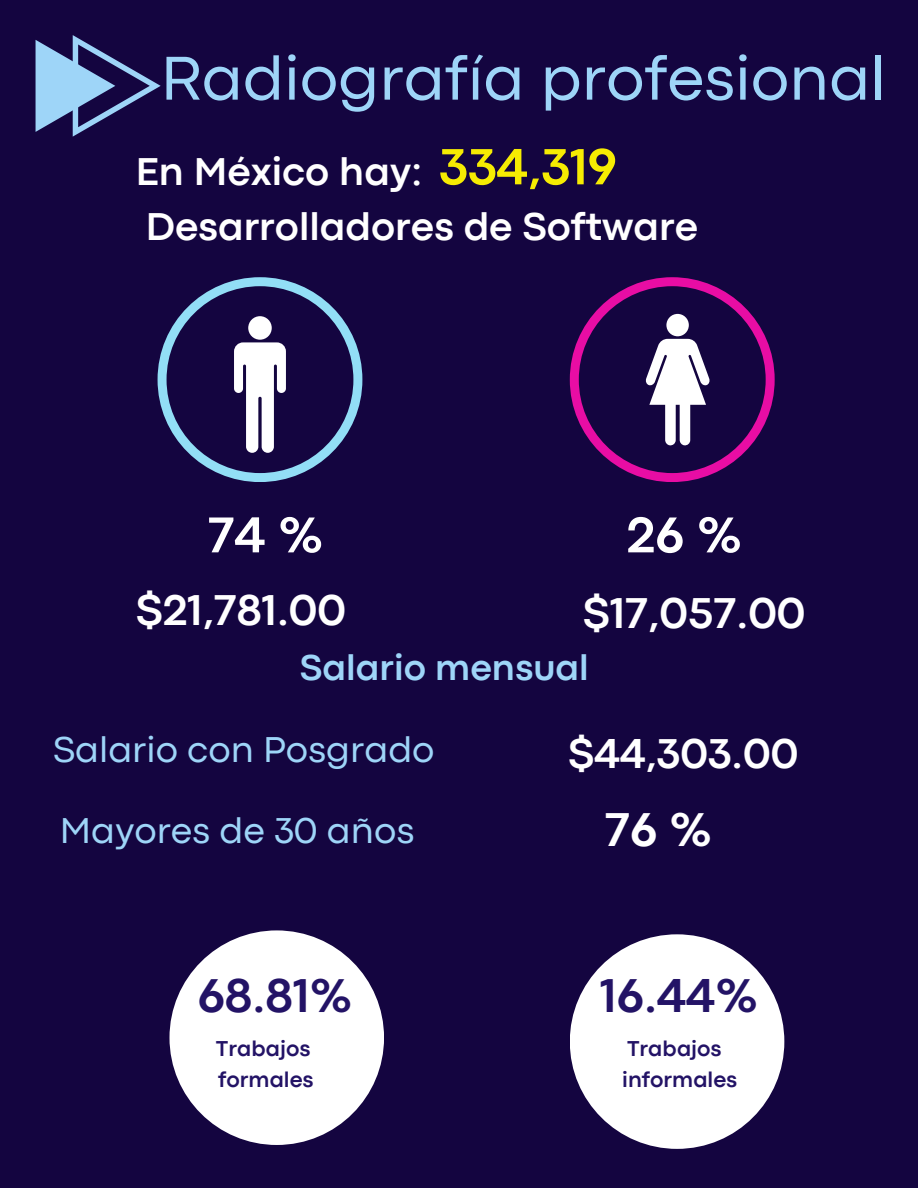
<style>
.page{position:relative;width:918px;height:1188px;background:#140540}
.page>*{position:absolute;margin:0;border:0;box-sizing:border-box;transform-origin:0 0}
.t1{font:64.5px "Codec Pro";color:#9ed5f8}
.t2{font:700 53.1px "Codec Pro";color:#f6ec02}
.t3{font:700 52.5px "Codec Pro";color:#fff}
.t4{font:700 49.5px "Codec Pro";color:#231366}
.t5{font:700 49.5px "Codec Pro";color:#fff}
.t6{font:700 45px "Codec Pro";color:#fff}
.t7{font:700 43.5px "Codec Pro";color:#fff}
.t8{font:700 40.5px "Codec Pro";color:#fff}
.t9{font:37.5px "Codec Pro";color:#9ed5f8}
.t10{font:700 37.5px "Codec Pro";color:#9ed5f8}
.t11{font:700 22.5px "Codec Pro";color:#231366}
</style>
<div class="page">
<div style="left:169px;top:930px;width:215px;height:215px;background:#fff;border-radius:50%"></div>
<div style="left:570px;top:934px;width:214px;height:215px;background:#fff;border-radius:50%"></div>
<svg style="left:36px;top:35px;width:124px;height:101px"></svg>
<svg style="left:158px;top:277px;width:204px;height:205px"></svg>
<svg style="left:570px;top:277px;width:205px;height:205px"></svg>
<p class="t1" style="left:161px;top:55px;width:727px">Radiografía profesional</p>
<h3 class="t8" style="left:136px;top:157px;width:288px">En México hay:</h3>
<h2 class="t2" style="left:439px;top:148px;width:180px">334,319</h2>
<h2 class="t8" style="left:146px;top:213px;width:554px">Desarrolladores de Software</h2>
<h4 class="t3" style="left:208px;top:516px;width:118px">74 %</h4>
<h5 class="t3" style="left:626px;top:516px;width:118px">26 %</h5>
<h5 class="t6" style="left:136px;top:594px;width:212px">$21,781.00</h5>
<h3 class="t6" style="left:583px;top:597px;width:224px">$17,057.00</h3>
<h3 class="t10" style="left:300px;top:654px;width:290px">Salario mensual</h3>
<h2 class="t9" style="left:53px;top:736px;width:383px">Salario con Posgrado</h2>
<h2 class="t7" style="left:568px;top:738px;width:231px">$44,303.00</h2>
<p class="t9" style="left:60px;top:817px;width:356px">Mayores de 30 años</p>
<p class="t5" style="left:605px;top:812px;width:109px">76 %</p>
<h1 class="t4" style="left:198px;top:978px;width:157px">68.81%</h1>
<h2 class="t4" style="left:600px;top:978px;width:160px">16.44%</h2>
<h4 class="t11" style="left:216px;top:1040px;width:96px">Trabajos</h4>
<h4 class="t11" style="left:218px;top:1072px;width:97px">formales</h4>
<p class="t11" style="left:627px;top:1040px;width:96px">Trabajos</p>
<p class="t11" style="left:622px;top:1072px;width:117px">informales</p>
</div>
